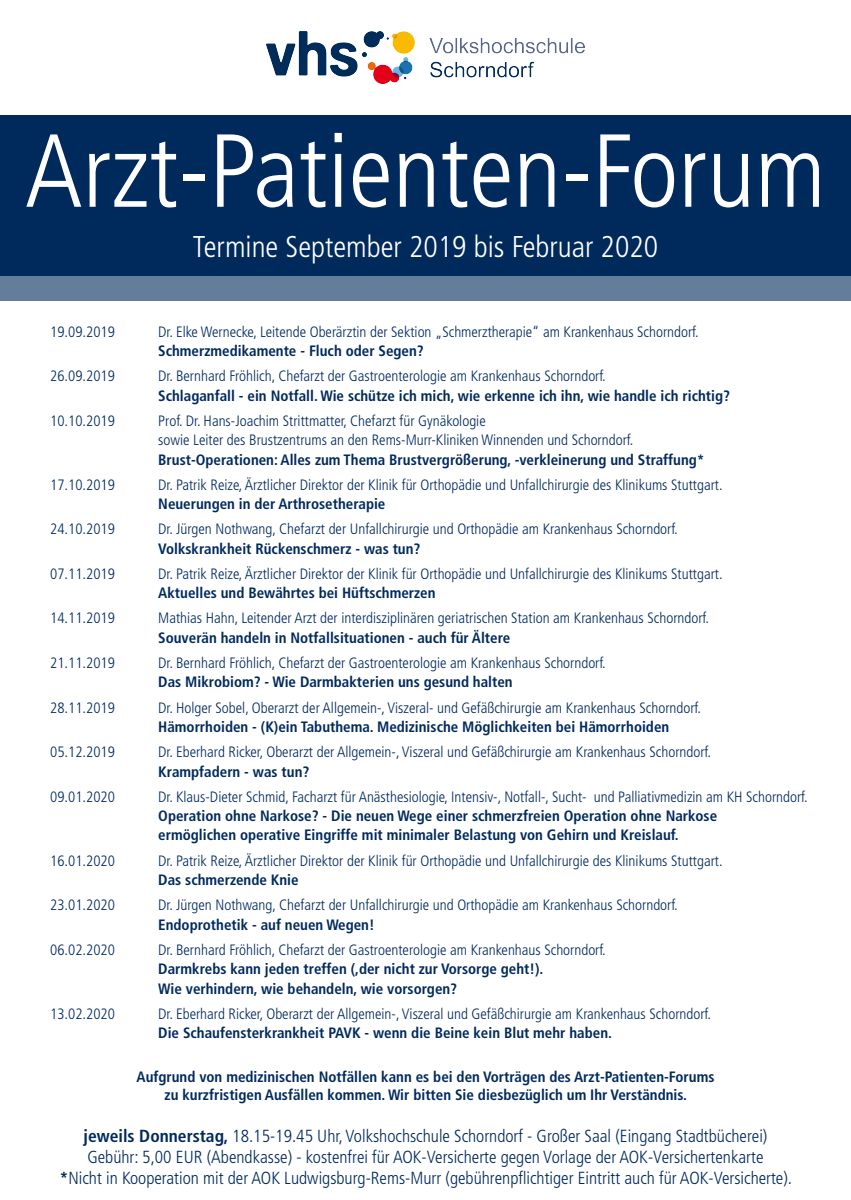
<style>
.page{position:relative;width:851px;height:1200px;background:#fff}
.page>*{position:absolute;margin:0;border:0;box-sizing:border-box;transform-origin:0 0}
.t1{font:300 condensed 103.5px "Frutiger LT Std";color:#fff}
.t2{font:300 condensed 30px "Frutiger LT Std";color:#fff}
.t3{font:300 condensed 17.5px/21px "Frutiger LT Std";color:#002a5c;text-align:center}
.t4{font:300 condensed 15px "Frutiger LT Std";color:#002a5c}
.t5{font:700 condensed 15px/18px "Frutiger LT Std";color:#002a5c;text-align:center}
.s1{font-weight:700}
</style>
<div class="page">
<div style="left:0;top:115px;width:850px;height:161px;background:#002a5c"></div>
<img style="left:267px;top:31px;width:317px;height:53px">
<div style="left:0;top:276px;width:850px;height:24px;background:#647d9b"></div>
<p class="t1" style="left:25px;top:112px;width:802px">Arzt-Patienten-Forum</p>
<p class="t2" style="left:193px;top:229px;width:467px">Termine September 2019 bis Februar 2020</p>
<p class="t4" style="left:50px;top:323px;width:66px">19.09.2019</p>
<p class="t4" style="left:158px;top:323px;width:542px">Dr. Elke Wernecke, Leitende Oberärztin der Sektion „Schmerztherapie“ am Krankenhaus Schorndorf.</p>
<p class="t5" style="left:158px;top:342px;width:267px">Schmerzmedikamente - Fluch oder Segen?</p>
<p class="t4" style="left:50px;top:367px;width:66px">26.09.2019</p>
<p class="t4" style="left:158px;top:367px;width:449px">Dr. Bernhard Fröhlich, Chefarzt der Gastroenterologie am Krankenhaus Schorndorf.</p>
<p class="t5" style="left:158px;top:386px;width:573px">Schlaganfall - ein Notfall. Wie schütze ich mich, wie erkenne ich ihn, wie handle ich richtig?</p>
<p class="t4" style="left:50px;top:412px;width:66px">10.10.2019</p>
<p class="t4" style="left:158px;top:412px;width:329px">Prof. Dr. Hans-Joachim Strittmatter, Chefarzt für Gynäkologie</p>
<p class="t4" style="left:158px;top:431px;width:476px">sowie Leiter des Brustzentrums an den Rems-Murr-Kliniken Winnenden und Schorndorf.</p>
<p class="t5" style="left:158px;top:450px;width:548px">Brust-Operationen: Alles zum Thema Brustvergrößerung, -verkleinerung und Straffung*</p>
<p class="t4" style="left:50px;top:476px;width:66px">17.10.2019</p>
<p class="t4" style="left:158px;top:476px;width:565px">Dr. Patrik Reize, Ärztlicher Direktor der Klinik für Orthopädie und Unfallchirurgie des Klinikums Stuttgart.</p>
<p class="t5" style="left:158px;top:495px;width:229px">Neuerungen in der Arthrosetherapie</p>
<p class="t4" style="left:50px;top:520px;width:66px">24.10.2019</p>
<p class="t4" style="left:158px;top:520px;width:521px">Dr. Jürgen Nothwang, Chefarzt der Unfallchirurgie und Orthopädie am Krankenhaus Schorndorf.</p>
<p class="t5" style="left:158px;top:539px;width:264px">Volkskrankheit Rückenschmerz - was tun?</p>
<p class="t4" style="left:50px;top:565px;width:66px">07.11.2019</p>
<p class="t4" style="left:158px;top:565px;width:565px">Dr. Patrik Reize, Ärztlicher Direktor der Klinik für Orthopädie und Unfallchirurgie des Klinikums Stuttgart.</p>
<p class="t5" style="left:158px;top:584px;width:279px">Aktuelles und Bewährtes bei Hüftschmerzen</p>
<p class="t4" style="left:50px;top:609px;width:66px">14.11.2019</p>
<p class="t4" style="left:158px;top:609px;width:552px">Mathias Hahn, Leitender Arzt der interdisziplinären geriatrischen Station am Krankenhaus Schorndorf.</p>
<p class="t5" style="left:158px;top:628px;width:353px">Souverän handeln in Notfallsituationen - auch für Ältere</p>
<p class="t4" style="left:50px;top:654px;width:66px">21.11.2019</p>
<p class="t4" style="left:158px;top:654px;width:449px">Dr. Bernhard Fröhlich, Chefarzt der Gastroenterologie am Krankenhaus Schorndorf.</p>
<p class="t5" style="left:158px;top:673px;width:356px">Das Mikrobiom? - Wie Darmbakterien uns gesund halten</p>
<p class="t4" style="left:50px;top:698px;width:66px">28.11.2019</p>
<p class="t4" style="left:158px;top:698px;width:544px">Dr. Holger Sobel, Oberarzt der Allgemein-, Viszeral- und Gefäßchirurgie am Krankenhaus Schorndorf.</p>
<p class="t5" style="left:158px;top:717px;width:512px">Hämorrhoiden - (K)ein Tabuthema. Medizinische Möglichkeiten bei Hämorrhoiden</p>
<p class="t4" style="left:50px;top:743px;width:66px">05.12.2019</p>
<p class="t4" style="left:158px;top:743px;width:554px">Dr. Eberhard Ricker, Oberarzt der Allgemein-, Viszeral und Gefäßchirurgie am Krankenhaus Schorndorf.</p>
<p class="t5" style="left:158px;top:762px;width:153px">Krampfadern - was tun?</p>
<p class="t4" style="left:50px;top:787px;width:66px">09.01.2020</p>
<p class="t4" style="left:158px;top:787px;width:650px">Dr. Klaus-Dieter Schmid, Facharzt für Anästhesiologie, Intensiv-, Notfall-, Sucht- und Palliativmedizin am KH Schorndorf.</p>
<p class="t5" style="left:158px;top:806px;width:560px">Operation ohne Narkose? - Die neuen Wege einer schmerzfreien Operation ohne Narkose</p>
<p class="t5" style="left:158px;top:826px;width:522px">ermöglichen operative Eingriffe mit minimaler Belastung von Gehirn und Kreislauf.</p>
<p class="t4" style="left:50px;top:851px;width:66px">16.01.2020</p>
<p class="t4" style="left:158px;top:851px;width:565px">Dr. Patrik Reize, Ärztlicher Direktor der Klinik für Orthopädie und Unfallchirurgie des Klinikums Stuttgart.</p>
<p class="t5" style="left:158px;top:870px;width:142px">Das schmerzende Knie</p>
<p class="t4" style="left:50px;top:896px;width:66px">23.01.2020</p>
<p class="t4" style="left:158px;top:896px;width:521px">Dr. Jürgen Nothwang, Chefarzt der Unfallchirurgie und Orthopädie am Krankenhaus Schorndorf.</p>
<p class="t5" style="left:158px;top:915px;width:218px">Endoprothetik - auf neuen Wegen!</p>
<p class="t4" style="left:50px;top:940px;width:66px">06.02.2020</p>
<p class="t4" style="left:158px;top:940px;width:449px">Dr. Bernhard Fröhlich, Chefarzt der Gastroenterologie am Krankenhaus Schorndorf.</p>
<p class="t5" style="left:158px;top:959px;width:386px">Darmkrebs kann jeden treffen (,der nicht zur Vorsorge geht!).</p>
<p class="t5" style="left:158px;top:979px;width:300px">Wie verhindern, wie behandeln, wie vorsorgen?</p>
<p class="t4" style="left:50px;top:1004px;width:66px">13.02.2020</p>
<p class="t4" style="left:158px;top:1004px;width:554px">Dr. Eberhard Ricker, Oberarzt der Allgemein-, Viszeral und Gefäßchirurgie am Krankenhaus Schorndorf.</p>
<p class="t5" style="left:158px;top:1023px;width:455px">Die Schaufensterkrankheit PAVK - wenn die Beine kein Blut mehr haben.</p>
<p class="t5" style="left:136px;top:1067px;width:579px">Aufgrund von medizinischen Notfällen kann es bei den Vorträgen des Arzt-Patienten-Forums zu kurzfristigen Ausfällen kommen. Wir bitten Sie diesbezüglich um Ihr Verständnis.</p>
<p class="t3" style="left:83px;top:1125px;width:685px"><span class="s1">jeweils Donnerstag,</span> 18.15-19.45 Uhr, Volkshochschule Schorndorf - Großer Saal (Eingang Stadtbücherei)</p>
<p class="t3" style="left:59px;top:1146px;width:734px">Gebühr: 5,00 EUR (Abendkasse) - kostenfrei für AOK-Versicherte gegen Vorlage der AOK-Versichertenkarte<br><span class="s1">*</span>Nicht in Kooperation mit der AOK Ludwigsburg-Rems-Murr (gebührenpflichtiger Eintritt auch für AOK-Versicherte).</p>
</div>
